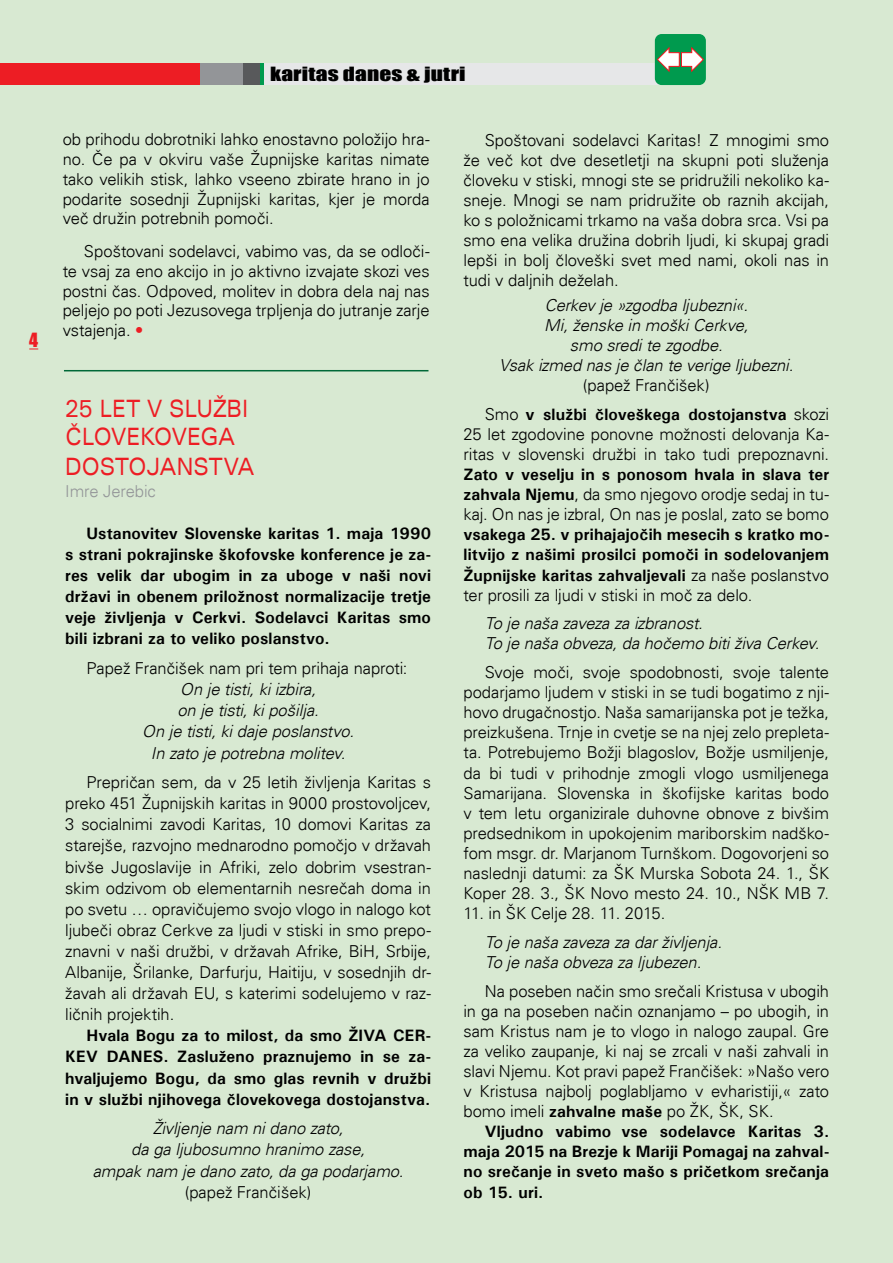
<style>
.page{position:relative;width:893px;height:1263px;background:#d8e9d2}
.page>*{position:absolute;margin:0;border:0;box-sizing:border-box;transform-origin:0 0}
.t1{font:expanded 24px/29.2px "Univers";color:#ed1d24;scale:.78 1}
.t2{font:18px "Impact";letter-spacing:.005em;color:#000;scale:1.3 1}
.t3{font:18px "Impact";color:#ed1d24}
.t4{font:300 16.5px/20.1px "Univers";letter-spacing:-.005em;color:#000;text-align:justify}
.t5{font:700 16.5px/21.1px "Univers";letter-spacing:.01em;color:#000;text-align:justify}
.t6{font:italic 300 16.5px/21.1px "Univers";letter-spacing:-.005em;color:#000;text-align:center}
.t7{font:300 16.5px "Univers";letter-spacing:-.005em;color:#939598}
.s1{color:#ed1d24}
.s2{font-weight:300}
.s3{font-weight:700}
</style>
<div class="page">
<div style="left:0;top:64px;width:668px;height:21px;background:#e6e7e8"></div>
<div style="left:0;top:64px;width:259px;height:21px;background:#58595b"></div>
<div style="left:0;top:64px;width:242px;height:21px;background:#939598"></div>
<div style="left:0;top:64px;width:200px;height:21px;background:#ed1d24"></div>
<div style="left:655px;top:34px;width:51px;height:51px;background:#009a4e;border-radius:7px"></div>
<svg style="left:656px;top:46px;width:48px;height:27px"></svg>
<hr style="left:64px;top:370px;width:364px;height:1px;background:#006838">
<p class="t3" style="left:29px;top:326px;width:10px">4</p>
<p class="t2" style="left:270px;top:60px;width:152px">karitas danes &amp; jutri</p>
<p class="t4" style="left:63px;top:129px;width:369px">ob prihodu dobrotniki lahko enostavno položijo hra&shy;no. Če pa v okviru vaše Župnijske karitas nimate tako velikih stisk, lahko vseeno zbirate hrano in jo podarite sosednji Župnijski karitas, kjer je morda več družin potrebnih pomoči.</p>
<p class="t4" style="left:63px;top:241px;width:369px;text-indent:21px">Spoštovani sodelavci, vabimo vas, da se odloči&shy;te vsaj za eno akcijo in jo aktivno izvajate skozi ves postni čas. Odpoved, molitev in dobra dela naj nas peljejo po poti Jezusovega trpljenja do jutranje zarje vstajenja. <span class="s1">•</span></p>
<h1 class="t1" style="left:65px;top:394px;width:244px">25 LET V SLUŽBI<br>ČLOVEKOVEGA<br>DOSTOJANSTVA</h1>
<p class="t7" style="left:65px;top:481px;width:92px">Imre Jerebic</p>
<p class="t5" style="left:65px;top:522px;width:367px;text-indent:21px">Ustanovitev Slovenske karitas 1. maja 1990 s strani pokrajinske škofovske konference je za&shy;res velik dar ubogim in za uboge v naši novi državi in obenem priložnost normalizacije tretje veje življenja v Cerkvi. Sodelavci Karitas smo bili izbrani za to veliko poslanstvo.</p>
<p class="t4" style="left:86px;top:658px;width:323px">Papež Frančišek nam pri tem prihaja naproti:</p>
<p class="t6" style="left:142px;top:679px;width:214px">On je tisti, ki izbira,<br>on je tisti, ki pošilja.<br>On je tisti, ki daje poslanstvo.<br>In zato je potrebna molitev.</p>
<p class="t4" style="left:65px;top:772px;width:367px;line-height:21.1px;text-indent:21px">Prepričan sem, da v 25 letih življenja Karitas s preko 451 Župnijskih karitas in 9000 prostovoljcev, 3 socialnimi zavodi Karitas, 10 domovi Karitas za starejše, razvojno mednarodno pomočjo v državah bivše Jugoslavije in Afriki, zelo dobrim vsestran&shy;skim odzivom ob elementarnih nesrečah doma in po svetu … opravičujemo svojo vlogo in nalogo kot ljubeči obraz Cerkve za ljudi v stiski in smo prepo&shy;znavni v naši družbi, v državah Afrike, BiH, Srbije, Albanije, Šrilanke, Darfurju, Haitiju, v sosednjih dr&shy;žavah ali državah EU, s katerimi sodelujemo v raz&shy;ličnih projektih.</p>
<p class="t5" style="left:65px;top:1025px;width:367px;text-indent:21px">Hvala Bogu za to milost, da smo ŽIVA CER-KEV DANES. Zasluženo praznujemo in se za&shy;hvaljujemo Bogu, da smo glas revnih v družbi in v službi njihovega človekovega dostojanstva.</p>
<p class="t6" style="left:93px;top:1118px;width:312px">Življenje nam ni dano zato,<br>da ga ljubosumno hranimo zase,<br>ampak nam je dano zato, da ga podarjamo.</p>
<p class="t4" style="left:185px;top:1182px;width:128px">(papež Frančišek)</p>
<p class="t4" style="left:463px;top:130px;width:367px;text-indent:21px">Spoštovani sodelavci Karitas! Z mnogimi smo že več kot dve desetletji na skupni poti služenja človeku v stiski, mnogi ste se pridružili nekoliko ka&shy;sneje. Mnogi se nam pridružite ob raznih akcijah, ko s položnicami trkamo na vaša dobra srca. Vsi pa smo ena velika družina dobrih ljudi, ki skupaj gradi lepši in bolj človeški svet med nami, okoli nas in tudi v daljnih deželah.</p>
<p class="t6" style="left:499px;top:295px;width:296px;line-height:20.1px">Cerkev je »zgodba ljubezni«.<br>Mi, ženske in moški Cerkve,<br>smo sredi te zgodbe.<br>Vsak izmed nas je član te verige ljubezni.</p>
<p class="t5" style="left:485px;top:371px;width:346px;line-height:28.7px;text-indent:98px"><span class="s2">(papež Frančišek)<br>Smo</span> v službi človeškega dostojanstva <span class="s2">skozi</span></p>
<p class="t4" style="left:463px;top:424px;width:367px">25 let zgodovine ponovne možnosti delovanja Ka&shy;ritas v slovenski družbi in tako tudi prepoznavni.</p>
<p class="t4" style="left:463px;top:464px;width:367px"><span class="s3">Zato v veselju in s ponosom hvala in slava ter zahvala Njemu</span>, da smo njegovo orodje sedaj in tu&shy;kaj. On nas je izbral, On nas je poslal, zato se bomo</p>
<p class="t5" style="left:463px;top:524px;width:367px;line-height:20.1px">vsakega 25. v prihajajočih mesecih s kratko mo&shy;litvijo z našimi prosilci pomoči in sodelovanjem Župnijske karitas zahvaljevali <span class="s2">za naše poslanstvo ter prosili za ljudi v stiski in moč za delo.</span></p>
<p class="t6" style="left:485px;top:613px;width:336px;line-height:20.1px;text-align:left">To je naša zaveza za izbranost.<br>To je naša obveza, da hočemo biti živa Cerkev.</p>
<p class="t4" style="left:463px;top:662px;width:367px;text-indent:21px">Svoje moči, svoje spodobnosti, svoje talente podarjamo ljudem v stiski in se tudi bogatimo z nji&shy;hovo drugačnostjo. Naša samarijanska pot je težka, preizkušena. Trnje in cvetje se na njej zelo prepleta&shy;ta. Potrebujemo Božji blagoslov, Božje usmiljenje, da bi tudi v prihodnje zmogli vlogo usmiljenega Samarijana. Slovenska in škofijske karitas bodo v tem letu organizirale duhovne obnove z bivšim predsednikom in upokojenim mariborskim nadško&shy;fom msgr. dr. Marjanom Turnškom. Dogovorjeni so naslednji datumi: za ŠK Murska Sobota 24. 1., ŠK Koper 28. 3., ŠK Novo mesto 24. 10., NŠK MB 7.</p>
<p class="t4" style="left:463px;top:903px;width:203px">11. in ŠK Celje 28. 11. 2015.</p>
<p class="t6" style="left:485px;top:932px;width:239px;line-height:20.1px;text-align:left">To je naša zaveza za dar življenja.<br>To je naša obveza za ljubezen.</p>
<p class="t4" style="left:463px;top:981px;width:367px;text-indent:21px">Na poseben način smo srečali Kristusa v ubogih in ga na poseben način oznanjamo – po ubogih, in sam Kristus nam je to vlogo in nalogo zaupal. Gre za veliko zaupanje, ki naj se zrcali v naši zahvali in slavi Njemu. Kot pravi papež Frančišek: »Našo vero v Kristusa najbolj poglabljamo v evharistiji,« zato bomo imeli <span class="s3">zahvalne maše</span> po ŽK, ŠK, SK.</p>
<p class="t5" style="left:463px;top:1121px;width:367px;line-height:20.1px;text-indent:21px">Vljudno vabimo vse sodelavce Karitas 3. maja 2015 na Brezje k Mariji Pomagaj na zahval&shy;no srečanje in sveto mašo s pričetkom srečanja ob 15. uri.</p>
</div>
